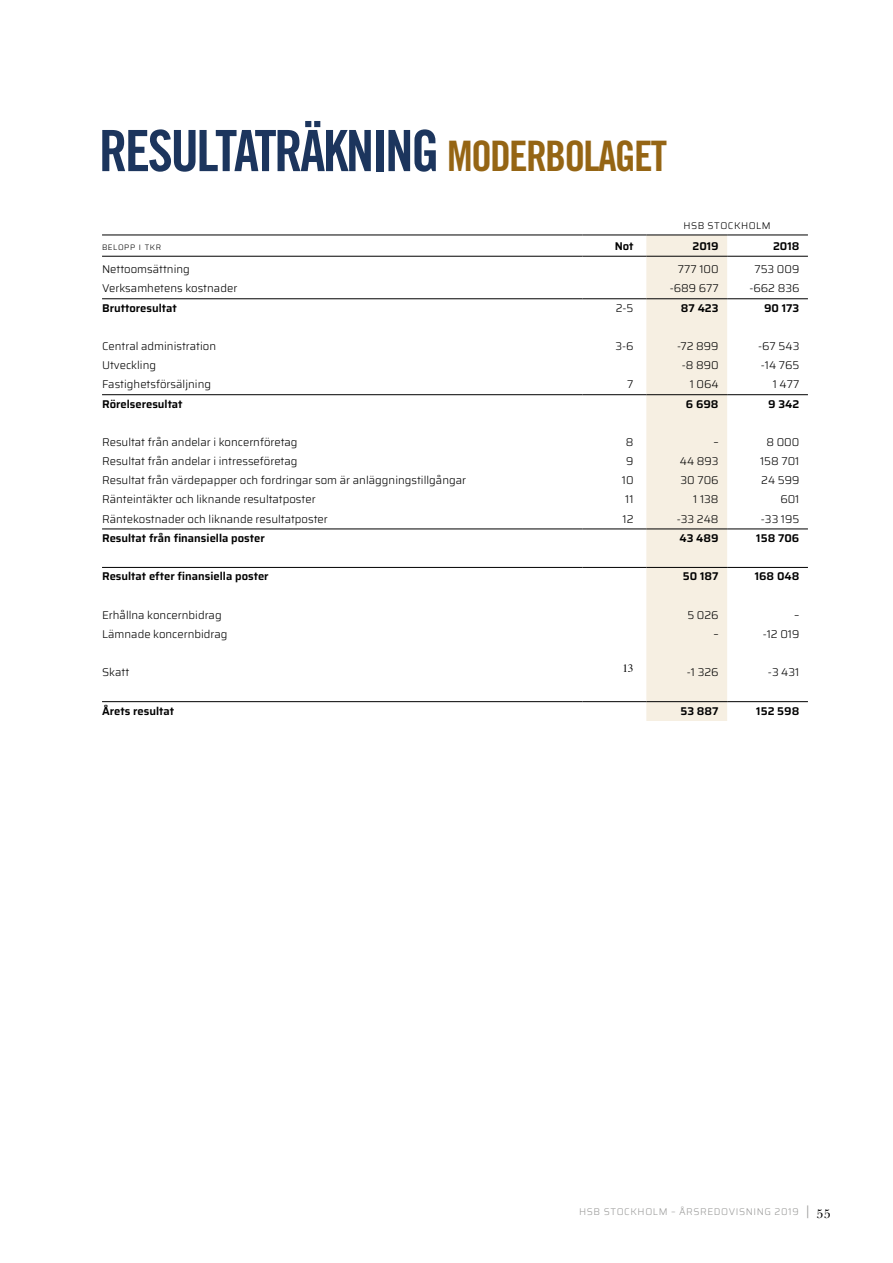
<style>
.page{position:relative;width:893px;height:1263px;background:#fff}
.page>*{position:absolute;margin:0;border:0;box-sizing:border-box;transform-origin:0 0}
.t1{font:57px "Trade Gothic Bold Cond Twenty";letter-spacing:-.045em;color:#1c355d}
.t2{font:300 11.25px "Saira";color:#000}
.t3{font:600 11.25px "Saira";color:#000}
.t4{font:11.25px "Times";color:#000}
.t5{font:300 9.75px "Saira";letter-spacing:.06em;color:#9d9d9c}
.t6{font:300 9.75px "Saira";letter-spacing:.05em;color:#000}
.t7{font:300 7.8px "Saira";letter-spacing:.07em;color:#000}
.s1{font-size:42px;color:#956514}
.s2{font-family:"New Baskerville Std";font-weight:400;font-size:12.75px}
.s3{font-family:"New Baskerville Std";font-weight:400;font-size:12.75px;color:#000}
</style>
<div class="page">
<svg style="left:646px;top:236px;width:81px;height:485px;background:#f5eee2"></svg>
<hr style="left:102px;top:235px;width:481px;height:1px;background:#000">
<hr style="left:583px;top:235px;width:63px;height:1px;background:#000">
<hr style="left:646px;top:235px;width:81px;height:1px;background:#000">
<hr style="left:727px;top:235px;width:81px;height:1px;background:#000">
<hr style="left:102px;top:256px;width:481px;height:1px;background:#000">
<hr style="left:583px;top:256px;width:63px;height:1px;background:#000">
<hr style="left:646px;top:256px;width:81px;height:1px;background:#000">
<hr style="left:727px;top:256px;width:81px;height:1px;background:#000">
<hr style="left:102px;top:298px;width:481px;height:1px;background:#000">
<hr style="left:583px;top:298px;width:63px;height:1px;background:#000">
<hr style="left:646px;top:298px;width:81px;height:1px;background:#000">
<hr style="left:727px;top:298px;width:81px;height:1px;background:#000">
<hr style="left:102px;top:394px;width:481px;height:1px;background:#000">
<hr style="left:583px;top:394px;width:63px;height:1px;background:#000">
<hr style="left:646px;top:394px;width:81px;height:1px;background:#000">
<hr style="left:727px;top:394px;width:81px;height:1px;background:#000">
<hr style="left:102px;top:529px;width:481px;height:1px;background:#000">
<hr style="left:583px;top:529px;width:63px;height:1px;background:#000">
<hr style="left:646px;top:529px;width:81px;height:1px;background:#000">
<hr style="left:727px;top:529px;width:81px;height:1px;background:#000">
<hr style="left:102px;top:567px;width:481px;height:1px;background:#000">
<hr style="left:583px;top:567px;width:63px;height:1px;background:#000">
<hr style="left:646px;top:567px;width:81px;height:1px;background:#000">
<hr style="left:727px;top:567px;width:81px;height:1px;background:#000">
<hr style="left:102px;top:701px;width:481px;height:1px;background:#000">
<hr style="left:583px;top:701px;width:63px;height:1px;background:#000">
<hr style="left:646px;top:701px;width:81px;height:1px;background:#000">
<hr style="left:727px;top:701px;width:81px;height:1px;background:#000">
<h1 class="t1" style="left:99px;top:116px;width:570px">RESULTATRÄKNING <span class="s1">MODERBOLAGET</span></h1>
<p class="t6" style="left:683px;top:218px;width:89px">HSB STOCKHOLM</p>
<p class="t7" style="left:102px;top:241px;width:61px">BELOPP I TKR</p>
<p class="t3" style="left:615px;top:237px;width:20px">Not</p>
<p class="t3" style="left:692px;top:237px;width:28px">2019</p>
<p class="t3" style="left:773px;top:237px;width:28px">2018</p>
<p class="t2" style="left:102px;top:261px;width:89px">Nettoomsättning</p>
<p class="t2" style="left:678px;top:261px;width:42px">777 100</p>
<p class="t2" style="left:754px;top:261px;width:47px">753 009</p>
<p class="t2" style="left:102px;top:280px;width:137px">Verksamhetens kostnader</p>
<p class="t2" style="left:670px;top:280px;width:50px">-689 677</p>
<p class="t2" style="left:749px;top:280px;width:51px">-662 836</p>
<p class="t3" style="left:102px;top:299px;width:76px">Bruttoresultat</p>
<p class="t2" style="left:616px;top:299px;width:19px">2-5</p>
<p class="t3" style="left:681px;top:299px;width:39px">87 423</p>
<p class="t3" style="left:764px;top:299px;width:37px">90 173</p>
<p class="t2" style="left:102px;top:338px;width:116px">Central administration</p>
<p class="t2" style="left:615px;top:338px;width:20px">3-6</p>
<p class="t2" style="left:677px;top:338px;width:43px">-72 899</p>
<p class="t2" style="left:758px;top:338px;width:43px">-67 543</p>
<p class="t2" style="left:102px;top:357px;width:56px">Utveckling</p>
<p class="t2" style="left:682px;top:357px;width:38px">-8 890</p>
<p class="t2" style="left:761px;top:357px;width:40px">-14 765</p>
<p class="t2" style="left:102px;top:376px;width:111px">Fastighetsförsäljning</p>
<p class="t2" style="left:627px;top:376px;width:8px">7</p>
<p class="t2" style="left:690px;top:376px;width:30px">1 064</p>
<p class="t2" style="left:773px;top:376px;width:28px">1 477</p>
<p class="t3" style="left:102px;top:395px;width:82px">Rörelseresultat</p>
<p class="t3" style="left:686px;top:395px;width:34px">6 698</p>
<p class="t3" style="left:768px;top:395px;width:33px">9 342</p>
<p class="t2" style="left:102px;top:434px;width:197px">Resultat från andelar i koncernföretag</p>
<p class="t2" style="left:626px;top:434px;width:9px">8</p>
<p class="t2" style="left:713px;top:434px;width:7px">–</p>
<p class="t2" style="left:766px;top:434px;width:34px">8 000</p>
<p class="t2" style="left:102px;top:453px;width:197px">Resultat från andelar i intresseföretag</p>
<p class="t2" style="left:626px;top:453px;width:9px">9</p>
<p class="t2" style="left:680px;top:453px;width:40px">44 893</p>
<p class="t2" style="left:760px;top:453px;width:41px">158 701</p>
<p class="t2" style="left:102px;top:472px;width:366px">Resultat från värdepapper och fordringar som är anläggningstillgångar</p>
<p class="t2" style="left:622px;top:472px;width:13px">10</p>
<p class="t2" style="left:680px;top:472px;width:40px">30 706</p>
<p class="t2" style="left:761px;top:472px;width:40px">24 599</p>
<p class="t2" style="left:102px;top:491px;width:215px">Ränteintäkter och liknande resultatposter</p>
<p class="t2" style="left:625px;top:491px;width:10px">11</p>
<p class="t2" style="left:693px;top:491px;width:27px">1 138</p>
<p class="t2" style="left:780px;top:491px;width:21px">601</p>
<p class="t2" style="left:102px;top:510px;width:227px">Räntekostnader och liknande resultatposter</p>
<p class="t2" style="left:623px;top:510px;width:13px">12</p>
<p class="t2" style="left:677px;top:510px;width:43px">-33 248</p>
<p class="t2" style="left:761px;top:510px;width:40px">-33 195</p>
<p class="t3" style="left:102px;top:529px;width:164px">Resultat från finansiella poster</p>
<p class="t3" style="left:679px;top:529px;width:41px">43 489</p>
<p class="t3" style="left:756px;top:529px;width:45px">158 706</p>
<p class="t3" style="left:102px;top:568px;width:168px">Resultat efter finansiella poster</p>
<p class="t3" style="left:683px;top:568px;width:37px">50 187</p>
<p class="t3" style="left:755px;top:568px;width:46px">168 048</p>
<p class="t2" style="left:102px;top:606px;width:121px">Erhållna koncernbidrag</p>
<p class="t2" style="left:687px;top:606px;width:33px">5 026</p>
<p class="t2" style="left:794px;top:606px;width:7px">–</p>
<p class="t2" style="left:102px;top:625px;width:127px">Lämnade koncernbidrag</p>
<p class="t2" style="left:713px;top:625px;width:7px">–</p>
<p class="t2" style="left:763px;top:625px;width:38px">-12 019</p>
<p class="t2" style="left:102px;top:664px;width:29px">Skatt</p>
<p class="t4" style="left:622px;top:657px;width:13px">13</p>
<p class="t2" style="left:687px;top:664px;width:33px">-1 326</p>
<p class="t2" style="left:768px;top:664px;width:33px">-3 431</p>
<p class="t3" style="left:102px;top:702px;width:73px">Årets resultat</p>
<p class="t3" style="left:680px;top:702px;width:40px">53 887</p>
<p class="t3" style="left:756px;top:702px;width:45px">152 598</p>
<p class="t5" style="left:579px;top:1204px;width:253px">HSB STOCKHOLM – ÅRSREDOVISNING 2019 <span class="s2">|</span> <span class="s3">55</span></p>
</div>
